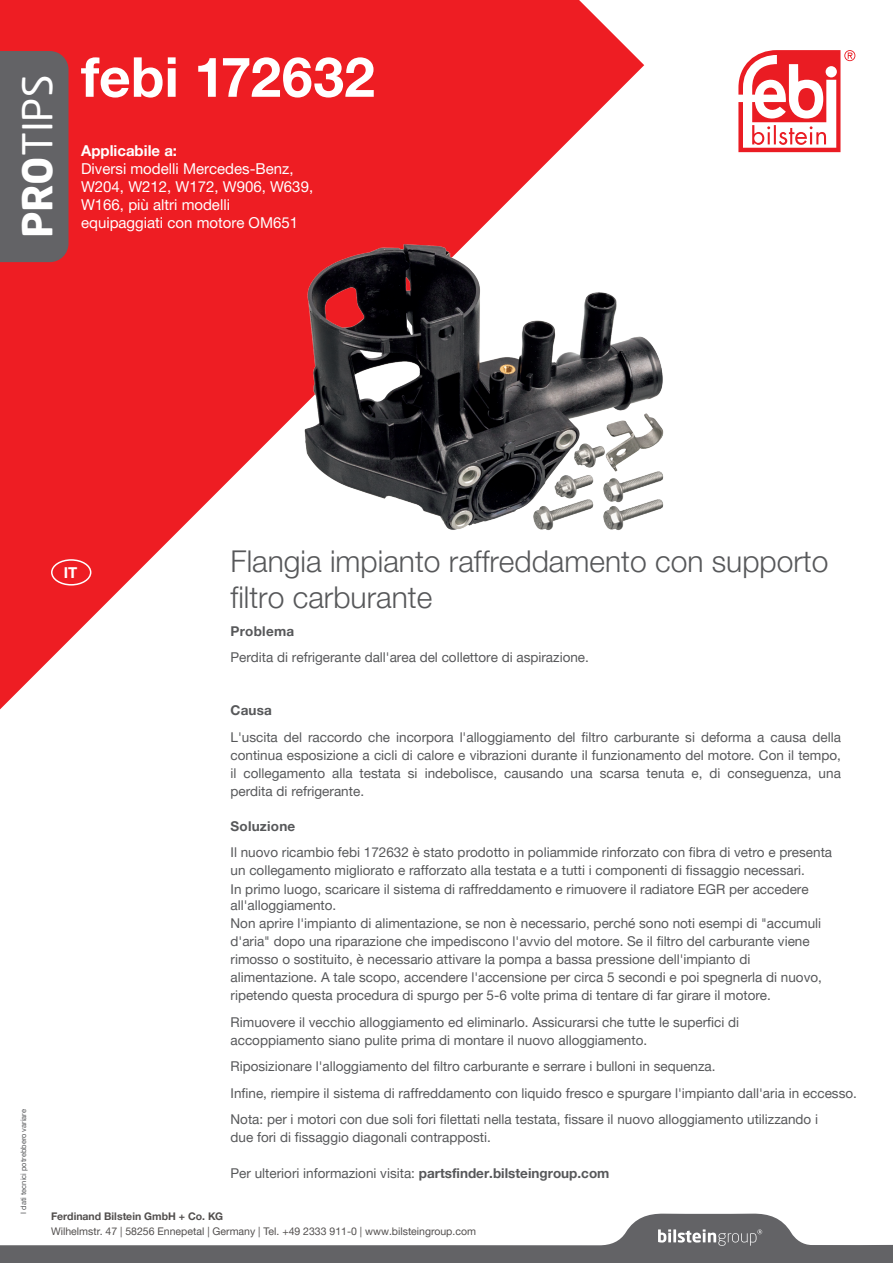
<style>
.page{position:relative;width:893px;height:1263px;background:#fff}
.page>*{position:absolute;margin:0;border:0;box-sizing:border-box;transform-origin:0 0}
.t1{font:700 55.2px "Helvetica Neue World 75";color:#fff}
.t2{font:40.65px "Neo Sans Pro";color:#fff}
.t3{font:30px/36px "Helvetica Neue World 45 Lt";color:#57585a}
.t4{font:15px/18px "Helvetica Neue World 55 Roman";color:#fff}
.t5{font:700 15px "Helvetica Neue World 75";color:#fff}
.t6{font:13.5px/18px "Helvetica Neue World 55 Roman";color:#57585a}
.t7{font:700 13.5px "Helvetica Neue World 75";letter-spacing:.015em;color:#57585a}
.t8{font:10.5px "Helvetica Neue World 55 Roman";color:#524f4e}
.t9{font:700 10.5px "Helvetica Neue World 75";color:#524f4e}
.t10{font:7.5px "Helvetica Neue World 55 Roman";color:#57585a}
.s1{font-weight:700}
.s2{font-family:"Helvetica Neue World 75";font-weight:700}
</style>
<div class="page">
<svg style="left:0;top:0;width:644px;height:710px;fill:#ee1d23"></svg>
<div style="left:0;top:51px;width:69px;height:211px;background:#636366"></div>
<svg style="left:738px;top:50px;width:117px;height:102px"></svg>
<svg style="left:0;top:1213px;width:893px;height:50px"></svg>
<div style="left:51px;top:559px;width:40px;height:26px;border:2px solid #fff;border-radius:50%"></div>
<img style="left:295px;top:236px;width:369px;height:300px">
<h2 class="t2" style="left:13px;top:238px;width:165px;rotate:-90deg"><span class="s1">PRO</span>TIPS</h2>
<h1 class="t1" style="left:81px;top:45px;width:295px">febi 172632</h1>
<p class="t5" style="left:81px;top:142px;width:98px">Applicabile a:</p>
<p class="t4" style="left:81px;top:160px;width:234px">Diversi modelli Mercedes-Benz,<br>W204, W212, W172, W906, W639,<br>W166, più altri modelli equipaggiati con motore OM651</p>
<p class="t5" style="left:64px;top:564px;width:15px">IT</p>
<h3 class="t3" style="left:231px;top:543px;width:599px">Flangia impianto raffreddamento con supporto filtro carburante</h3>
<p class="t10" style="left:19px;top:1213px;width:106px;rotate:-90deg">I dati tecnici potrebbero variare</p>
<p class="t7" style="left:230px;top:623px;width:65px">Problema</p>
<p class="t6" style="left:230px;top:649px;width:360px">Perdita di refrigerante dall'area del collettore di aspirazione.</p>
<p class="t7" style="left:231px;top:703px;width:43px">Causa</p>
<p class="t6" style="left:231px;top:728px;width:612px;text-align:justify">L'uscita del raccordo che incorpora l'alloggiamento del filtro carburante si deforma a causa della continua esposizione a cicli di calore e vibrazioni durante il funzionamento del motore. Con il tempo, il collegamento alla testata si indebolisce, causando una scarsa tenuta e, di conseguenza, una perdita di refrigerante.</p>
<p class="t7" style="left:231px;top:818px;width:66px">Soluzione</p>
<p class="t6" style="left:231px;top:843px;width:603px;line-height:18.6px">Il nuovo ricambio febi 172632 è stato prodotto in poliammide rinforzato con fibra di vetro e presenta un collegamento migliorato e rafforzato alla testata e a tutti i componenti di fissaggio necessari.<br>In primo luogo, scaricare il sistema di raffreddamento e rimuovere il radiatore EGR per accedere</p>
<p class="t6" style="left:231px;top:897px;width:593px">all'alloggiamento.<br>Non aprire l'impianto di alimentazione, se non è necessario, perché sono noti esempi di "accumuli d'aria" dopo una riparazione che impediscono l'avvio del motore. Se il filtro del carburante viene rimosso o sostituito, è necessario attivare la pompa a bassa pressione dell'impianto di alimentazione. A tale scopo, accendere l'accensione per circa 5 secondi e poi spegnerla di nuovo, ripetendo questa procedura di spurgo per 5-6 volte prima di tentare di far girare il motore.</p>
<p class="t6" style="left:231px;top:1013px;width:510px">Rimuovere il vecchio alloggiamento ed eliminarlo. Assicurarsi che tutte le superfici di accoppiamento siano pulite prima di montare il nuovo alloggiamento.</p>
<p class="t6" style="left:231px;top:1053px;width:628px;line-height:26.4px">Riposizionare l'alloggiamento del filtro carburante e serrare i bulloni in sequenza.<br>Infine, riempire il sistema di raffreddamento con liquido fresco e spurgare l'impianto dall'aria in eccesso.<br>Nota: per i motori con due soli fori filettati nella testata, fissare il nuovo alloggiamento utilizzando i</p>
<p class="t6" style="left:231px;top:1128px;width:262px">due fori di fissaggio diagonali contrapposti.</p>
<p class="t6" style="left:231px;top:1164px;width:380px">Per ulteriori informazioni visita: <span class="s2">partsfinder.bilsteingroup.com</span></p>
<p class="t9" style="left:51px;top:1210px;width:174px">Ferdinand Bilstein GmbH + Co. KG</p>
<p class="t8" style="left:51px;top:1225px;width:426px">Wilhelmstr. 47 | 58256 Ennepetal | Germany | Tel. +49 2333 911-0 | www.bilsteingroup.com</p>
</div>
